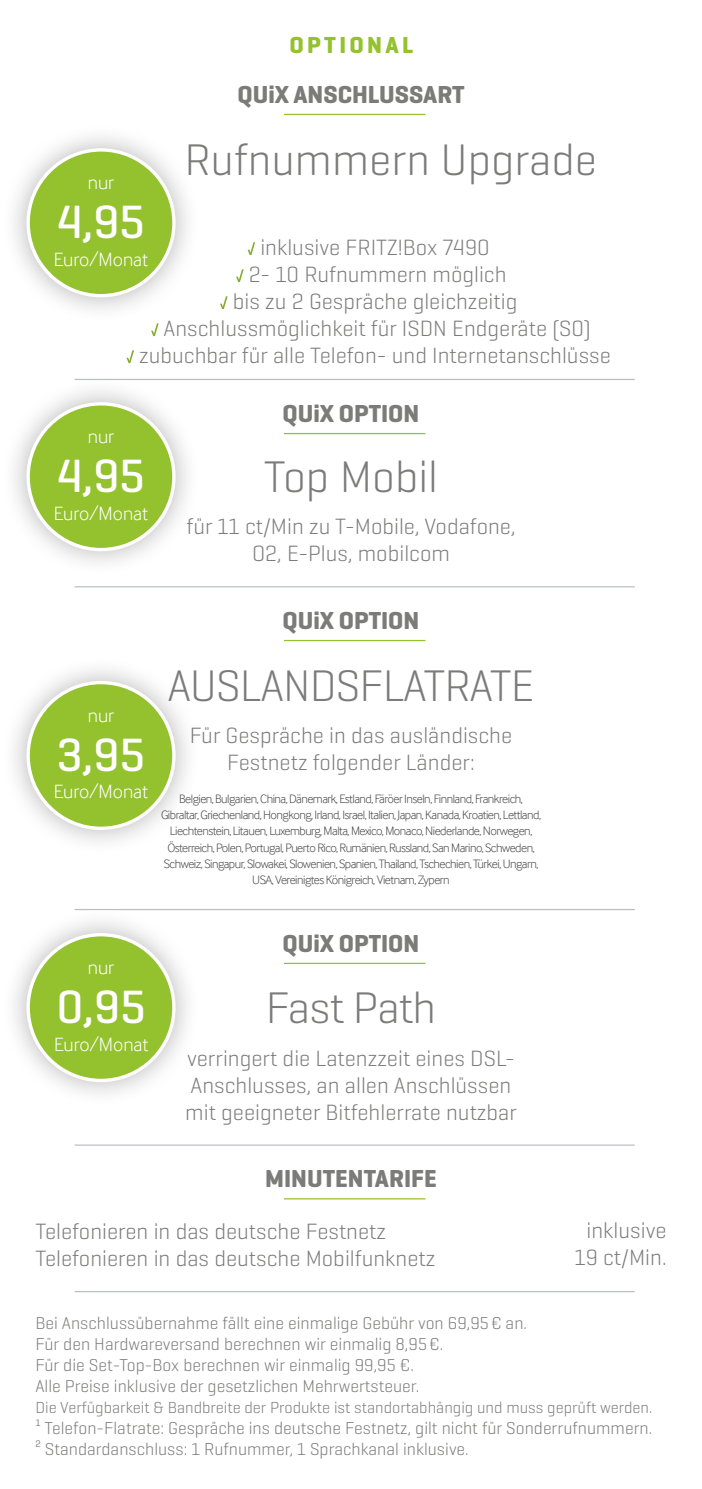
<style>
.page{position:relative;width:702px;height:1489px;background:#fff}
.page>*{position:absolute;margin:0;border:0;box-sizing:border-box;transform-origin:0 0}
.t1{font:500 47.5px "Geogrotesque";color:#fff}
.t2{font:300 45px "Geogrotesque";color:#7b7b7a}
.t3{font:300 45px "Geogrotesque";letter-spacing:-.02em;color:#7b7b7a}
.t4{font:700 25px "Geogrotesque";color:#7b7b7a}
.t5{font:700 23.5px "Geogrotesque";letter-spacing:.14em;color:#94c12e}
.t6{font:300 22.5px/27px "Geogrotesque";color:#7b7b7a;text-align:center}
.t7{font:300 19.75px "Inter Face";color:#fff}
.t8{font:300 17.5px/21px "Geogrotesque";color:#7b7b7a}
.t9{font:300 16.25px "Geogrotesque";color:#7b7b7a}
.t10{font:300 12.5px/16.2px "Inter Face";letter-spacing:-.04em;color:#494948;text-align:center}
</style>
<div class="page">
<svg style="left:247px;top:242px;width:8px;height:13px"></svg>
<svg style="left:236px;top:269px;width:8px;height:13px"></svg>
<svg style="left:220px;top:296px;width:7px;height:13px"></svg>
<svg style="left:151px;top:323px;width:8px;height:13px"></svg>
<svg style="left:126px;top:350px;width:8px;height:13px"></svg>
<hr style="left:284px;top:114px;width:141px;height:1px;background:#94c12e">
<hr style="left:284px;top:433px;width:141px;height:1px;background:#94c12e">
<hr style="left:284px;top:962px;width:141px;height:2px;background:#94c12e">
<hr style="left:284px;top:640px;width:141px;height:1px;background:#94c12e">
<div style="left:1px;top:123px;width:200px;height:200px;background:#000;opacity:.3"></div>
<div style="left:28px;top:150px;width:146px;height:146px;background:#94c12e;border-radius:50%"></div>
<div style="left:26px;top:148px;width:150px;height:149px;border:3px solid #fff;border-radius:50%"></div>
<div style="left:1px;top:377px;width:200px;height:200px;background:#000;opacity:.3"></div>
<div style="left:28px;top:404px;width:146px;height:145px;background:#94c12e;border-radius:50%"></div>
<div style="left:26px;top:402px;width:150px;height:149px;border:3px solid #fff;border-radius:50%"></div>
<div style="left:1px;top:907px;width:200px;height:200px;background:#000;opacity:.3"></div>
<div style="left:28px;top:934px;width:146px;height:146px;background:#94c12e;border-radius:50%"></div>
<div style="left:26px;top:933px;width:150px;height:149px;border:3px solid #fff;border-radius:50%"></div>
<div style="left:1px;top:655px;width:200px;height:200px;background:#000;opacity:.3"></div>
<div style="left:28px;top:682px;width:146px;height:146px;background:#94c12e;border-radius:50%"></div>
<div style="left:26px;top:681px;width:150px;height:149px;border:3px solid #fff;border-radius:50%"></div>
<hr style="left:75px;top:379px;width:559px;height:1px;background:#bbbfc2">
<hr style="left:75px;top:586px;width:559px;height:1px;background:#bbbfc2">
<hr style="left:75px;top:1144px;width:559px;height:1px;background:#bbbfc2">
<hr style="left:75px;top:908px;width:559px;height:2px;background:#bbbfc2">
<hr style="left:75px;top:1290px;width:559px;height:2px;background:#bbbfc2">
<hr style="left:284px;top:1198px;width:141px;height:1px;background:#94c12e">
<p class="t7" style="left:88px;top:172px;width:28px">nur</p>
<p class="t5" style="left:289px;top:30px;width:125px">OPTIONAL</p>
<p class="t4" style="left:237px;top:79px;width:228px">QUiX ANSCHLUSSART</p>
<h2 class="t2" style="left:184px;top:131px;width:414px">Rufnummern Upgrade</h2>
<h1 class="t1" style="left:57px;top:192px;width:89px">4,95</h1>
<p class="t6" style="left:139px;top:233px;width:473px">inklusive FRITZ!Box 7490<br>2- 10 Rufnummern möglich<br>bis zu 2 Gespräche gleichzeitig Anschlussmöglichkeit für ISDN Endgeräte (S0) zubuchbar für alle Telefon- und Internetanschlüsse</p>
<p class="t7" style="left:54px;top:248px;width:96px">Euro/Monat</p>
<p class="t7" style="left:88px;top:425px;width:28px">nur</p>
<h1 class="t1" style="left:57px;top:446px;width:89px">4,95</h1>
<p class="t7" style="left:54px;top:502px;width:96px">Euro/Monat</p>
<p class="t4" style="left:282px;top:398px;width:138px">QUiX OPTION</p>
<h2 class="t2" style="left:264px;top:448px;width:176px">Top Mobil</h2>
<p class="t6" style="left:186px;top:512px;width:330px">für 11 ct/Min zu T-Mobile, Vodafone,<br>O2, E-Plus, mobilcom</p>
<p class="t7" style="left:88px;top:704px;width:28px">nur</p>
<h1 class="t1" style="left:57px;top:725px;width:90px">3,95</h1>
<p class="t7" style="left:54px;top:780px;width:96px">Euro/Monat</p>
<p class="t4" style="left:282px;top:605px;width:138px">QUiX OPTION</p>
<h2 class="t3" style="left:168px;top:657px;width:368px">AUSLANDSFLATRATE</h2>
<p class="t6" style="left:190px;top:721px;width:324px">Für Gespräche in das ausländische<br>Festnetz folgender Länder:</p>
<p class="t10" style="left:161px;top:790px;width:381px">Belgien, Bulgarien, China, Dänemark, Estland, Färöer Inseln, Finnland, Frankreich, Gibraltar, Griechenland, Hongkong, Irland, Israel, Italien, Japan, Kanada, Kroatien, Lettland, Liechtenstein, Litauen, Luxemburg, Malta, Mexico, Monaco, Niederlande, Norwegen, Österreich, Polen, Portugal, Puerto Rico, Rumänien, Russland, San Marino, Schweden, Schweiz, Singapur, Slowakei, Slowenien, Spanien, Thailand, Tschechien, Türkei, Ungarn, USA, Vereinigtes Königreich, Vietnam, Zypern</p>
<p class="t7" style="left:88px;top:956px;width:28px">nur</p>
<h1 class="t1" style="left:56px;top:977px;width:91px">0,95</h1>
<p class="t7" style="left:54px;top:1032px;width:96px">Euro/Monat</p>
<p class="t4" style="left:282px;top:927px;width:138px">QUiX OPTION</p>
<h2 class="t3" style="left:266px;top:979px;width:172px">Fast Path</h2>
<p class="t6" style="left:185px;top:1043px;width:333px;text-align:left">verringert die Latenzzeit eines DSL-<br>Anschlusses, an allen Anschlüssen mit geeigneter Bitfehlerrate nutzbar</p>
<p class="t4" style="left:265px;top:1163px;width:173px">MINUTENTARIFE</p>
<p class="t6" style="left:35px;top:1217px;width:401px;text-align:left">Telefonieren in das deutsche Festnetz<br>Telefonieren in das deutsche Mobilfunknetz</p>
<p class="t6" style="left:574px;top:1215px;width:93px">inklusive<br>19 ct/Min.</p>
<p class="t8" style="left:35px;top:1311px;width:493px">Bei Anschlussübernahme fällt eine einmalige Gebühr von 69,95€ an.<br>Für den Hardwareversand berechnen wir einmalig 8,95€.<br>Für die Set-Top-Box berechnen wir einmalig 99,95 €.<br>Alle Preise inklusive der gesetzlichen Mehrwertsteuer.</p>
<p class="t9" style="left:35px;top:1397px;width:618px">Die Verfügbarkeit &amp; Bandbreite der Produkte ist standortabhängig und muss geprüft werden.</p>
<p class="t8" style="left:35px;top:1416px;width:618px">¹ Telefon-Flatrate: Gespräche ins deutsche Festnetz, gilt nicht für Sonderrufnummern.<br>² Standardanschluss: 1 Rufnummer, 1 Sprachkanal inklusive.</p>
</div>
